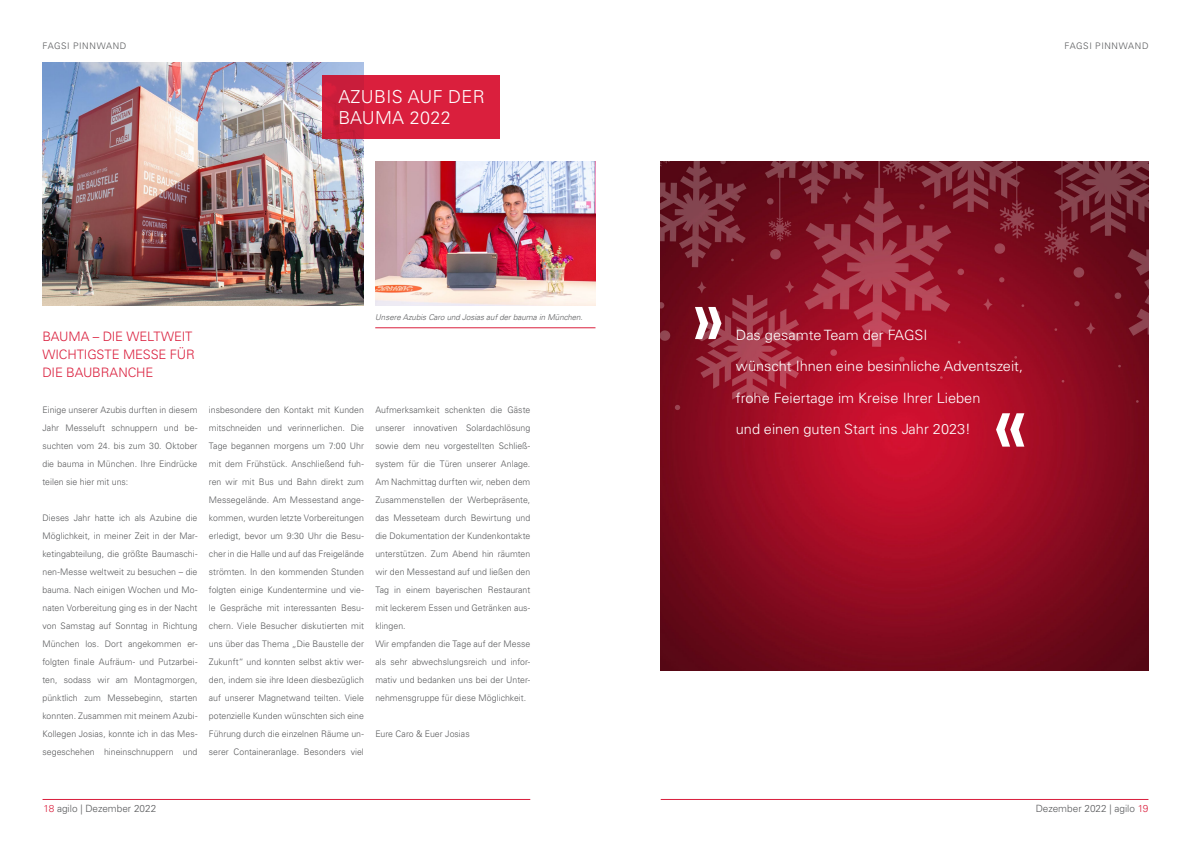
<style>
.page{position:relative;width:1191px;height:842px;background:#fff}
.page>*{position:absolute;margin:0;border:0;box-sizing:border-box;transform-origin:0 0}
.t1{font:300 17.9px/21.5px "Univers LT Pro 45";letter-spacing:.02em;color:#fff}
.t2{font:300 14.2px "Univers LT Pro 45";color:#fff}
.t3{font:300 13px/18px "Univers LT Pro 45";letter-spacing:-.01em;color:#da1f3d}
.t4{font:300 10px "Univers LT Pro 45";color:#58595b}
.t5{font:300 9px/18px "Univers LT Pro 45";letter-spacing:.005em;color:#58595b;text-align:justify}
.t6{font:300 9px "Univers LT Pro 45";letter-spacing:.06em;color:#58595b}
.t7{font:italic 300 8px "Univers LT Pro 45";color:#58595b}
.s1{color:#da1f3d}
</style>
<div class="page">
<hr style="left:43px;top:799px;width:487px;height:1px;background:#da1f3d">
<hr style="left:660px;top:799px;width:488px;height:1px;background:#da1f3d">
<img style="left:375px;top:161px;width:220px;height:144px">
<img style="left:43px;top:62px;width:321px;height:243px">
<div style="left:323px;top:76px;width:177px;height:63px;background:linear-gradient(to right,#ce1d3b,#df203e)"></div>
<hr style="left:375px;top:328px;width:220px;height:1px;background:#da1f3d">
<img style="left:660px;top:161px;width:488px;height:509px">
<svg style="left:695px;top:307px;width:26px;height:32px"></svg>
<svg style="left:996px;top:413px;width:28px;height:34px"></svg>
<p class="t6" style="left:42px;top:41px;width:85px">FAGSI PINNWAND</p>
<p class="t6" style="left:1064px;top:41px;width:85px">FAGSI PINNWAND</p>
<h1 class="t1" style="left:338px;top:86px;width:148px">AZUBIS AUF DER<br>BAUMA 2022</h1>
<h3 class="t3" style="left:42px;top:328px;width:154px">BAUMA – DIE WELTWEIT<br>WICHTIGSTE MESSE FÜR<br>DIE BAUBRANCHE</h3>
<p class="t5" style="left:42px;top:401px;width:156px">Einige unserer Azubis durften in diesem Jahr Messeluft schnuppern und be&shy;suchten vom 24. bis zum 30. Oktober die bauma in München. Ihre Eindrücke teilen sie hier mit uns:</p>
<p class="t5" style="left:42px;top:509px;width:156px">Dieses Jahr hatte ich als Azubine die Möglichkeit, in meiner Zeit in der Mar&shy;ketingabteilung, die größte Baumaschi&shy;nen-Messe weltweit zu besuchen – die bauma. Nach einigen Wochen und Mo&shy;naten Vorbereitung ging es in der Nacht von Samstag auf Sonntag in Richtung München los. Dort angekommen er&shy;folgten finale Aufräum- und Putzarbei&shy;ten, sodass wir am Montagmorgen, pünktlich zum Messebeginn, starten konnten. Zusammen mit meinem Azubi-Kollegen Josias, konnte ich in das Mes&shy;segeschehen hineinschnuppern und</p>
<p class="t7" style="left:375px;top:312px;width:209px">Unsere Azubis Caro und Josias auf der bauma in München.</p>
<p class="t5" style="left:209px;top:401px;width:156px">insbesondere den Kontakt mit Kunden mitschneiden und verinnerlichen. Die Tage begannen morgens um 7:00 Uhr mit dem Frühstück. Anschließend fuh&shy;ren wir mit Bus und Bahn direkt zum Messegelände. Am Messestand ange&shy;kommen, wurden letzte Vorbereitungen erledigt, bevor um 9:30 Uhr die Besu&shy;cher in die Halle und auf das Freigelände strömten. In den kommenden Stunden folgten einige Kundentermine und vie&shy;le Gespräche mit interessanten Besu&shy;chern. Viele Besucher diskutierten mit uns über das Thema „Die Baustelle der Zukunft“ und konnten selbst aktiv wer&shy;den, indem sie ihre Ideen diesbezüglich auf unserer Magnetwand teilten. Viele potenzielle Kunden wünschten sich eine Führung durch die einzelnen Räume un&shy;serer Containeranlage. Besonders viel</p>
<p class="t5" style="left:375px;top:401px;width:156px;text-align:left">Aufmerksamkeit schenkten die Gäste unserer innovativen Solardachlösung sowie dem neu vorgestellten Schließ&shy;system für die Türen unserer Anlage.<br>Am Nachmittag durften wir, neben dem Zusammenstellen der Werbepräsente, das Messeteam durch Bewirtung und die Dokumentation der Kundenkontakte unterstützen. Zum Abend hin räumten wir den Messestand auf und ließen den Tag in einem bayerischen Restaurant mit leckerem Essen und Getränken aus&shy;klingen.<br>Wir empfanden die Tage auf der Messe als sehr abwechslungsreich und infor&shy;mativ und bedanken uns bei der Unter&shy;nehmensgruppe für diese Möglichkeit.</p>
<p class="t5" style="left:375px;top:725px;width:96px">Eure Caro &amp; Euer Josias</p>
<h2 class="t2" style="left:736px;top:327px;width:193px">Das gesamte Team der FAGSI</h2>
<h2 class="t2" style="left:736px;top:358px;width:289px">wünscht Ihnen eine besinnliche Adventszeit,</h2>
<h2 class="t2" style="left:736px;top:390px;width:246px">frohe Feiertage im Kreise Ihrer Lieben</h2>
<h2 class="t2" style="left:736px;top:421px;width:237px">und einen guten Start ins Jahr 2023!</h2>
<p class="t4" style="left:43px;top:803px;width:114px"><span class="s1">18</span> agilo | Dezember 2022</p>
<p class="t4" style="left:1035px;top:803px;width:114px">Dezember 2022 | agilo <span class="s1">19</span></p>
</div>
